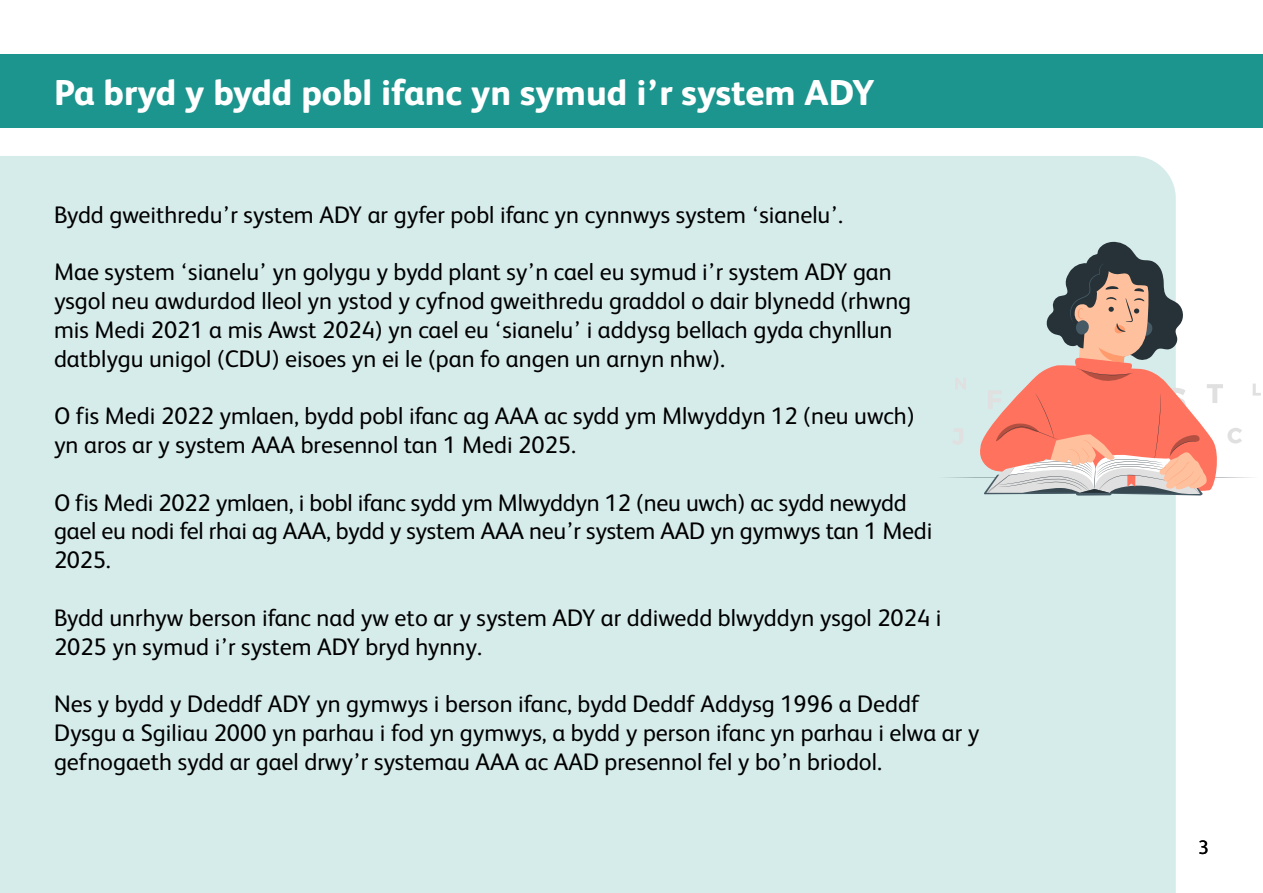
<style>
.page{position:relative;width:1263px;height:893px;background:#fff}
.page>*{position:absolute;margin:0;border:0;box-sizing:border-box;transform-origin:0 0}
.t1{font:800 36px "FS Albert";color:#fff}
.t2{font:24px/28.8px "FS Albert";color:#000}
.t3{font:19.5px "FS Albert";color:#000}
</style>
<div class="page">
<div style="left:0;top:156px;width:1176px;height:737px;background:#d6eceb"></div>
<div style="left:0;top:54px;width:1263px;height:74px;background:#1c958e"></div>
<svg style="left:938px;top:241px;width:323px;height:255px"></svg>
<p class="t1" style="left:54px;top:72px;width:822px">Pa bryd y bydd pobl ifanc yn symud i’r system ADY</p>
<p class="t2" style="left:54px;top:200px;width:790px">Bydd gweithredu’r system ADY ar gyfer pobl ifanc yn cynnwys system ‘sianelu’.</p>
<p class="t2" style="left:54px;top:257px;width:859px">Mae system ‘sianelu’ yn golygu y bydd plant sy’n cael eu symud i’r system ADY gan ysgol neu awdurdod lleol yn ystod y cyfnod gweithredu graddol o dair blynedd (rhwng mis Medi 2021 a mis Awst 2024) yn cael eu ‘sianelu’ i addysg bellach gyda chynllun datblygu unigol (CDU) eisoes yn ei le (pan fo angen un arnyn nhw).</p>
<p class="t2" style="left:54px;top:401px;width:862px">O fis Medi 2022 ymlaen, bydd pobl ifanc ag AAA ac sydd ym Mlwyddyn 12 (neu uwch) yn aros ar y system AAA bresennol tan 1 Medi 2025.</p>
<p class="t2" style="left:54px;top:488px;width:880px">O fis Medi 2022 ymlaen, i bobl ifanc sydd ym Mlwyddyn 12 (neu uwch) ac sydd newydd gael eu nodi fel rhai ag AAA, bydd y system AAA neu’r system AAD yn gymwys tan 1 Medi<br>2025.</p>
<p class="t2" style="left:54px;top:603px;width:889px">Bydd unrhyw berson ifanc nad yw eto ar y system ADY ar ddiwedd blwyddyn ysgol 2024 i<br>2025 yn symud i’r system ADY bryd hynny.</p>
<p class="t2" style="left:54px;top:689px;width:927px">Nes y bydd y Ddeddf ADY yn gymwys i berson ifanc, bydd Deddf Addysg 1996 a Deddf<br>Dysgu a Sgiliau 2000 yn parhau i fod yn gymwys, a bydd y person ifanc yn parhau i elwa ar y gefnogaeth sydd ar gael drwy’r systemau AAA ac AAD presennol fel y bo’n briodol.</p>
<p class="t3" style="left:1198px;top:836px;width:12px">3</p>
</div>
